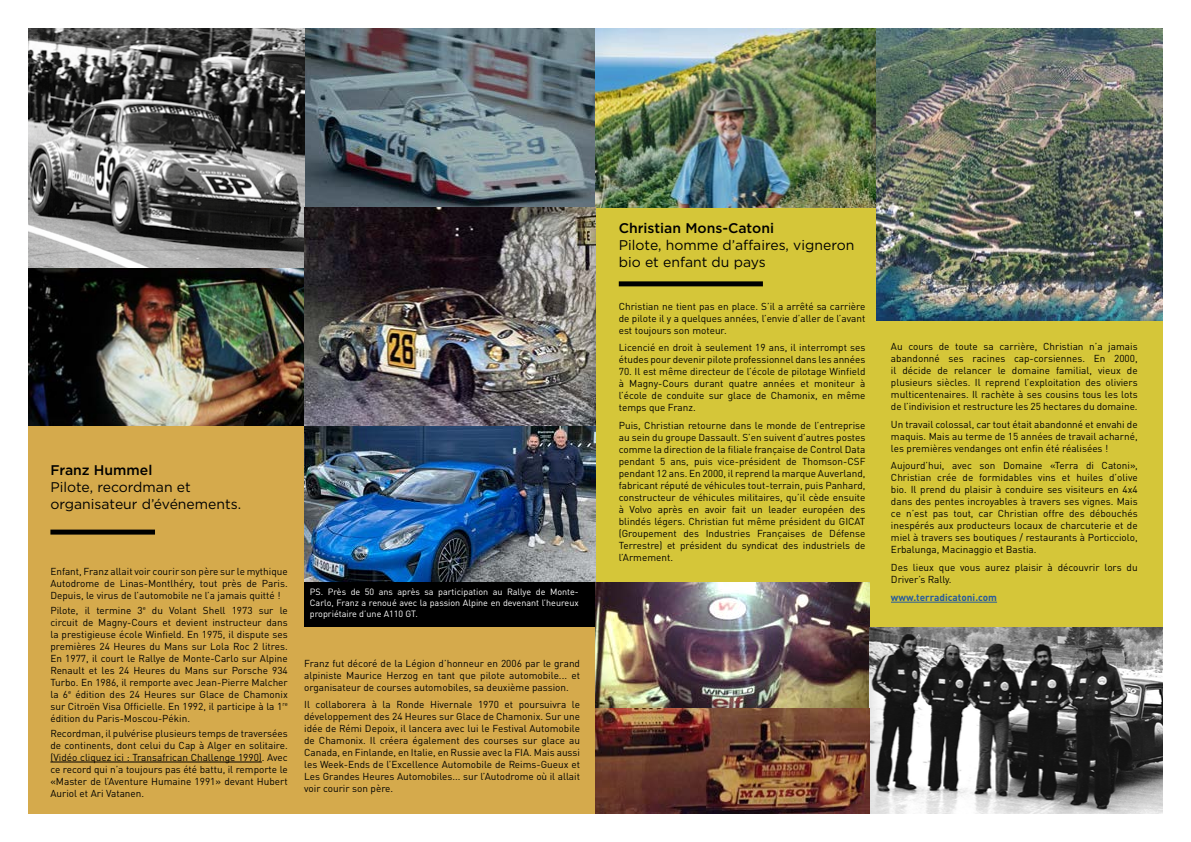
<style>
.page{position:relative;width:1191px;height:842px;background:#fff}
.page>*{position:absolute;margin:0;border:0;box-sizing:border-box;transform-origin:0 0}
.t1{font:14px/16.8px "Gotham";color:#000}
.t2{font:500 14px "Gotham";color:#000}
.t3{font:10px/12px "DIN Pro";color:#000;text-align:justify}
.t4{font:700 10px "DIN Pro";color:#275b9b}
.t5{font:9px/10.8px "DIN Pro";color:#fff;text-align:justify}
</style>
<div class="page">
<div style="left:28px;top:28px;width:1134px;height:786px;background:#d5c639"></div>
<div style="left:28px;top:28px;width:567px;height:786px;background:#d5aa4c"></div>
<img style="left:28px;top:267px;width:276px;height:159px">
<img style="left:304px;top:426px;width:292px;height:156px">
<hr style="left:50px;top:762px;width:212px;height:1px;background:#000">
<hr style="left:891px;top:602px;width:106px;height:1px;background:#275b9b">
<img style="left:304px;top:28px;width:291px;height:180px">
<img style="left:28px;top:28px;width:276px;height:239px">
<div style="left:50px;top:530px;width:105px;height:5px;background:#000"></div>
<div style="left:619px;top:281px;width:144px;height:5px;background:#000"></div>
<div style="left:304px;top:582px;width:292px;height:45px;background:#000"></div>
<img style="left:595px;top:28px;width:281px;height:180px">
<img style="left:876px;top:28px;width:286px;height:292px">
<img style="left:596px;top:582px;width:274px;height:127px">
<img style="left:870px;top:627px;width:292px;height:187px">
<img style="left:595px;top:709px;width:275px;height:104px">
<img style="left:304px;top:208px;width:292px;height:218px">
<h1 class="t2" style="left:50px;top:461px;width:103px">Franz Hummel</h1>
<h1 class="t1" style="left:50px;top:478px;width:192px">Pilote, recordman et organisateur d’événements.</h1>
<p class="t3" style="left:50px;top:564px;width:239px">Enfant, Franz allait voir courir son père sur le mythique Autodrome de Linas-Montlhéry, tout près de Paris.<br>Depuis, le virus de l’automobile ne l’a jamais quitté !</p>
<p class="t3" style="left:50px;top:603px;width:239px">Pilote, il termine 3<sup>e</sup> du Volant Shell 1973 sur le circuit de Magny-Cours et devient instructeur dans la prestigieuse école Winfield. En 1975, il dispute ses premières 24 Heures du Mans sur Lola Roc 2 litres.<br>En 1977, il court le Rallye de Monte-Carlo sur Alpine Renault et les 24 Heures du Mans sur Porsche 934<br>Turbo. En 1986, il remporte avec Jean-Pierre Malcher la 6<sup>e</sup> édition des 24 Heures sur Glace de Chamonix sur Citroën Visa Officielle. En 1992, il participe à la 1<sup>re </sup>édition du Paris-Moscou-Pékin.</p>
<p class="t3" style="left:50px;top:726px;width:239px">Recordman, il pulvérise plusieurs temps de traversées de continents, dont celui du Cap à Alger en solitaire. (Vidéo cliquez ici : Transafrican Challenge 1990). Avec ce record qui n’a toujours pas été battu, il remporte le «Master de l’Aventure Humaine 1991» devant Hubert Auriol et Ari Vatanen.</p>
<p class="t5" style="left:310px;top:585px;width:270px">PS. Près de 50 ans après sa participation au Rallye de Monte-Carlo, Franz a renoué avec la passion Alpine en devenant l’heureux propriétaire d’une A110 GT.</p>
<p class="t3" style="left:304px;top:656px;width:277px">Franz fut décoré de la Légion d’honneur en 2006 par le grand alpiniste Maurice Herzog en tant que pilote automobile... et organisateur de courses automobiles, sa deuxième passion.</p>
<p class="t3" style="left:304px;top:698px;width:277px">Il collaborera à la Ronde Hivernale 1970 et poursuivra le développement des 24 Heures sur Glace de Chamonix. Sur une idée de Rémi Depoix, il lancera avec lui le Festival Automobile de Chamonix. Il créera également des courses sur glace au Canada, en Finlande, en Italie, en Russie avec la FIA. Mais aussi les Week-Ends de l’Excellence Automobile de Reims-Gueux et Les Grandes Heures Automobiles... sur l’Autodrome où il allait voir courir son père.</p>
<h1 class="t2" style="left:619px;top:219px;width:157px">Christian Mons-Catoni</h1>
<h1 class="t1" style="left:619px;top:237px;width:237px">Pilote, homme d’affaires, vigneron bio et enfant du pays</h1>
<p class="t3" style="left:619px;top:299px;width:248px">Christian ne tient pas en place. S’il a arrêté sa carrière de pilote il y a quelques années, l’envie d’aller de l’avant est toujours son moteur.</p>
<p class="t3" style="left:619px;top:341px;width:248px">Licencié en droit à seulement 19 ans, il interrompt ses études pour devenir pilote professionnel dans les années</p>
<p class="t3" style="left:619px;top:365px;width:248px">70. Il est même directeur de l’école de pilotage Winfield à Magny-Cours durant quatre années et moniteur à l’école de conduite sur glace de Chamonix, en même temps que Franz.</p>
<p class="t3" style="left:619px;top:418px;width:248px">Puis, Christian retourne dans le monde de l’entreprise au sein du groupe Dassault. S’en suivent d’autres postes comme la direction de la filiale française de Control Data pendant 5 ans, puis vice-président de Thomson-CSF pendant 12 ans. En 2000, il reprend la marque Auverland, fabricant réputé de véhicules tout-terrain, puis Panhard, constructeur de véhicules militaires, qu’il cède ensuite à Volvo après en avoir fait un leader européen des blindés légers. Christian fut même président du GICAT (Groupement des Industries Françaises de Défense Terrestre) et président du syndicat des industriels de l’Armement.</p>
<p class="t3" style="left:891px;top:339px;width:248px">Au cours de toute sa carrière, Christian n’a jamais abandonné ses racines cap-corsiennes. En 2000, il décide de relancer le domaine familial, vieux de plusieurs siècles. Il reprend l’exploitation des oliviers multicentenaires. Il rachète à ses cousins tous les lots de l’indivision et restructure les 25 hectares du domaine.</p>
<p class="t3" style="left:891px;top:417px;width:248px">Un travail colossal, car tout était abandonné et envahi de maquis. Mais au terme de 15 années de travail acharné, les premières vendanges ont enfin été réalisées !</p>
<p class="t3" style="left:891px;top:459px;width:248px">Aujourd’hui, avec son Domaine «Terra di Catoni», Christian crée de formidables vins et huiles d’olive bio. Il prend du plaisir à conduire ses visiteurs en 4x4 dans des pentes incroyables à travers ses vignes. Mais ce n’est pas tout, car Christian offre des débouchés inespérés aux producteurs locaux de charcuterie et de miel à travers ses boutiques / restaurants à Porticciolo, Erbalunga, Macinaggio et Bastia.</p>
<p class="t3" style="left:891px;top:560px;width:248px">Des lieux que vous aurez plaisir à découvrir lors du<br>Driver’s Rally.</p>
<p class="t4" style="left:891px;top:589px;width:108px">www.terradicatoni.com</p>
</div>
